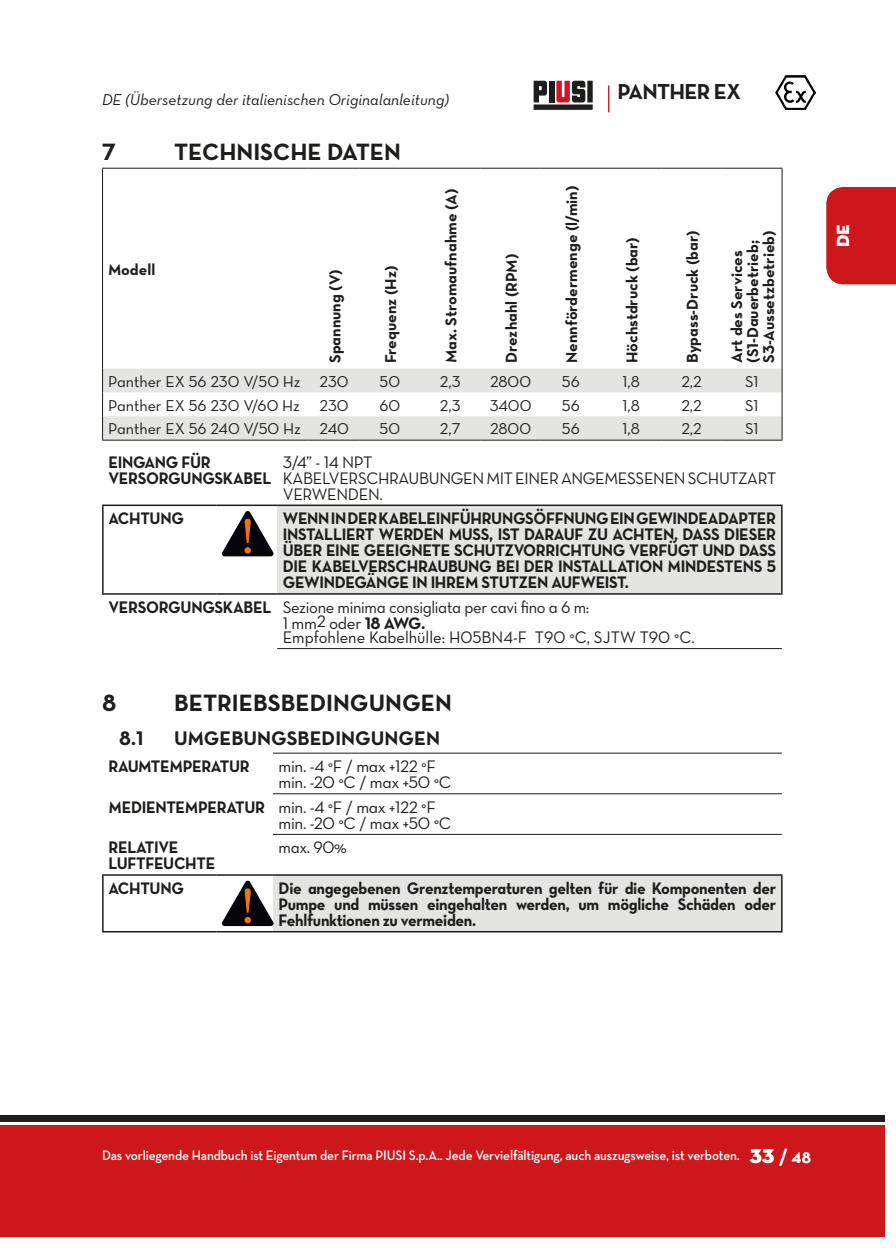
<style>
.page{position:relative;width:896px;height:1248px;background:#fff}
.page>*{position:absolute;margin:0;border:0;box-sizing:border-box;transform-origin:0 0}
.TITOLI_-_IT{font:24px "Neutraface Text Bold Alt";color:#1d1d1b}
.t1{font:22px "Neutraface Text Bold Alt";letter-spacing:-.03em;color:#1d1d1b}
.SOTTOTITOLI_IT{font:20px "Neutraface Text Bold Alt";color:#1d1d1b}
.t2{font:18px "Neutraface Display Titling";color:#fff}
.note_di_attenzione_IT{font:17px/16px "Neutraface Text Bold Alt";letter-spacing:-.02em;color:#1d1d1b;scale:.95 1}
.corpo_del_testo_IT{font:17px/16px "Neutraface Text Book Alt";letter-spacing:-.02em;color:#1d1d1b}
.corpo_del_testo_EN{font:17px "Neutraface Text Book Alt";letter-spacing:-.02em;color:#1d1d1b}
.corpo_del_testo_IT-2{font:17px "Neutraface Text Book Alt";color:#1d1d1b}
.SOTTOTITOLI_IT-2{font:16px "Neutraface Text Bold Alt";color:#1d1d1b}
.SOTTOTITOLI_IT-3{font:16px "Neutraface Text Book Alt";color:#1d1d1b}
.t3{font:16px "Neutraface Text Book Italic Alt";color:#1d1d1b}
.t4{font:600 14px "Neutraface Text";letter-spacing:-.01em;color:#fff;scale:.94 1}
.s1{font-family:"Neutraface Text Bold Alt"}
.s2{font-family:"Neutraface Display Titling";font-weight:400;font-size:20px}
.s3{font-family:"Neutraface Display";font-weight:700;font-size:20px}
</style>
<div class="page">
<div style="left:0;top:1124px;width:884px;height:112px;background:#cd171a"></div>
<div style="left:0;top:1115px;width:884px;height:6px;background:#1d1d1b"></div>
<img style="left:775px;top:75px;width:40px;height:34px">
<svg style="left:533px;top:81px;width:60px;height:29px"></svg>
<div style="left:549px;top:81px;width:5px;height:21px;background:#1d1d1b"></div>
<svg style="left:608px;top:86px;width:1px;height:26px"></svg>
<svg style="left:103px;top:368px;width:678px;height:71px;fill:#e4e4e3"></svg>
<hr style="left:102px;top:168px;width:206px;height:1px;background:#1d1d1b">
<hr style="left:102px;top:169px;width:1px;height:199px;background:#1d1d1b">
<hr style="left:308px;top:168px;width:52px;height:1px;background:#1d1d1b">
<hr style="left:360px;top:168px;width:60px;height:1px;background:#1d1d1b">
<hr style="left:420px;top:168px;width:60px;height:1px;background:#1d1d1b">
<hr style="left:480px;top:168px;width:61px;height:1px;background:#1d1d1b">
<hr style="left:541px;top:168px;width:60px;height:1px;background:#1d1d1b">
<hr style="left:601px;top:168px;width:60px;height:1px;background:#1d1d1b">
<hr style="left:661px;top:168px;width:61px;height:1px;background:#1d1d1b">
<hr style="left:722px;top:168px;width:60px;height:1px;background:#1d1d1b">
<hr style="left:781px;top:169px;width:1px;height:199px;background:#1d1d1b">
<svg style="left:102px;top:368px;width:1px;height:71px"></svg>
<svg style="left:781px;top:368px;width:1px;height:71px"></svg>
<hr style="left:102px;top:439px;width:206px;height:1px;background:#1d1d1b">
<hr style="left:308px;top:439px;width:52px;height:1px;background:#1d1d1b">
<hr style="left:360px;top:439px;width:60px;height:1px;background:#1d1d1b">
<hr style="left:420px;top:439px;width:60px;height:1px;background:#1d1d1b">
<hr style="left:480px;top:439px;width:61px;height:1px;background:#1d1d1b">
<hr style="left:541px;top:439px;width:60px;height:1px;background:#1d1d1b">
<hr style="left:601px;top:439px;width:60px;height:1px;background:#1d1d1b">
<hr style="left:661px;top:439px;width:61px;height:1px;background:#1d1d1b">
<hr style="left:722px;top:439px;width:60px;height:1px;background:#1d1d1b">
<div style="left:277px;top:505px;width:505px;height:89px;background:#e4e4e3"></div>
<hr style="left:277px;top:648px;width:505px;height:1px;background:#1d1d1b">
<hr style="left:102px;top:504px;width:114px;height:2px;background:#1d1d1b">
<hr style="left:102px;top:506px;width:2px;height:87px;background:#1d1d1b">
<hr style="left:216px;top:504px;width:61px;height:2px;background:#1d1d1b">
<hr style="left:277px;top:504px;width:505px;height:2px;background:#1d1d1b">
<hr style="left:781px;top:506px;width:1px;height:87px;background:#1d1d1b">
<hr style="left:102px;top:593px;width:114px;height:1px;background:#1d1d1b">
<hr style="left:216px;top:593px;width:61px;height:1px;background:#1d1d1b">
<hr style="left:277px;top:593px;width:505px;height:1px;background:#1d1d1b">
<svg style="left:222px;top:511px;width:51px;height:45px"></svg>
<div style="left:273px;top:874px;width:509px;height:57px;background:#e4e4e3"></div>
<hr style="left:273px;top:752px;width:509px;height:1px;background:#1d1d1b">
<hr style="left:273px;top:793px;width:509px;height:1px;background:#1d1d1b">
<hr style="left:273px;top:834px;width:509px;height:1px;background:#1d1d1b">
<hr style="left:102px;top:874px;width:114px;height:1px;background:#1d1d1b">
<hr style="left:102px;top:875px;width:2px;height:55px;background:#1d1d1b">
<hr style="left:216px;top:874px;width:57px;height:1px;background:#1d1d1b">
<hr style="left:273px;top:874px;width:509px;height:1px;background:#1d1d1b">
<hr style="left:781px;top:875px;width:1px;height:55px;background:#1d1d1b">
<hr style="left:102px;top:930px;width:114px;height:2px;background:#1d1d1b">
<hr style="left:216px;top:930px;width:57px;height:2px;background:#1d1d1b">
<hr style="left:273px;top:930px;width:509px;height:2px;background:#1d1d1b">
<svg style="left:222px;top:880px;width:51px;height:46px"></svg>
<div style="left:826px;top:187px;width:70px;height:97px;background:#cd171a"></div>
<p class="t3" style="left:102px;top:89px;width:348px">DE (Übersetzung der italienischen Originalanleitung)</p>
<p class="t1" style="left:617px;top:78px;width:125px">PANTHER EX</p>
<p class="TITOLI_-_IT" style="left:102px;top:136px;width:15px">7</p>
<p class="TITOLI_-_IT" style="left:174px;top:136px;width:228px">TECHNISCHE DATEN</p>
<p class="SOTTOTITOLI_IT-2" style="left:108px;top:259px;width:49px">Modell</p>
<p class="SOTTOTITOLI_IT-2" style="left:325px;top:363px;width:95px;rotate:-90deg">Spannung (V)</p>
<p class="SOTTOTITOLI_IT-2" style="left:380px;top:363px;width:99px;rotate:-90deg">Frequenz (Hz)</p>
<p class="SOTTOTITOLI_IT-2" style="left:441px;top:363px;width:176px;rotate:-90deg">Max. Stromaufnahme (A)</p>
<p class="SOTTOTITOLI_IT-2" style="left:501px;top:363px;width:111px;rotate:-90deg">Drezhahl (RPM)</p>
<p class="SOTTOTITOLI_IT-2" style="left:561px;top:363px;width:179px;rotate:-90deg">Nennfördermenge (l/min)</p>
<p class="SOTTOTITOLI_IT-2" style="left:622px;top:363px;width:127px;rotate:-90deg">Höchstdruck (bar)</p>
<p class="SOTTOTITOLI_IT-2" style="left:682px;top:363px;width:134px;rotate:-90deg">Bypass-Druck (bar)</p>
<p class="SOTTOTITOLI_IT-2" style="left:726px;top:363px;width:114px;rotate:-90deg">Art des Services</p>
<p class="SOTTOTITOLI_IT-2" style="left:742px;top:363px;width:124px;rotate:-90deg">(S1-Dauerbetrieb;</p>
<p class="SOTTOTITOLI_IT-2" style="left:758px;top:363px;width:134px;rotate:-90deg">S3-Aussetzbetrieb)</p>
<p class="SOTTOTITOLI_IT-3" style="left:108px;top:371px;width:194px">Panther EX 56 230 V/50 Hz</p>
<p class="SOTTOTITOLI_IT-3" style="left:319px;top:371px;width:31px">230</p>
<p class="SOTTOTITOLI_IT-3" style="left:380px;top:371px;width:22px">50</p>
<p class="SOTTOTITOLI_IT-3" style="left:440px;top:371px;width:22px">2,3</p>
<p class="SOTTOTITOLI_IT-3" style="left:490px;top:371px;width:43px">2800</p>
<p class="SOTTOTITOLI_IT-3" style="left:562px;top:371px;width:19px">56</p>
<p class="SOTTOTITOLI_IT-3" style="left:622px;top:371px;width:19px">1,8</p>
<p class="SOTTOTITOLI_IT-3" style="left:681px;top:371px;width:22px">2,2</p>
<p class="SOTTOTITOLI_IT-3" style="left:745px;top:371px;width:15px">S1</p>
<p class="SOTTOTITOLI_IT-3" style="left:108px;top:395px;width:193px">Panther EX 56 230 V/60 Hz</p>
<p class="SOTTOTITOLI_IT-3" style="left:319px;top:395px;width:31px">230</p>
<p class="SOTTOTITOLI_IT-3" style="left:379px;top:395px;width:22px">60</p>
<p class="SOTTOTITOLI_IT-3" style="left:440px;top:395px;width:22px">2,3</p>
<p class="SOTTOTITOLI_IT-3" style="left:490px;top:395px;width:43px">3400</p>
<p class="SOTTOTITOLI_IT-3" style="left:562px;top:395px;width:19px">56</p>
<p class="SOTTOTITOLI_IT-3" style="left:622px;top:395px;width:19px">1,8</p>
<p class="SOTTOTITOLI_IT-3" style="left:681px;top:395px;width:22px">2,2</p>
<p class="SOTTOTITOLI_IT-3" style="left:745px;top:395px;width:15px">S1</p>
<p class="SOTTOTITOLI_IT-3" style="left:108px;top:419px;width:194px">Panther EX 56 240 V/50 Hz</p>
<p class="SOTTOTITOLI_IT-3" style="left:319px;top:419px;width:31px">240</p>
<p class="SOTTOTITOLI_IT-3" style="left:380px;top:419px;width:22px">50</p>
<p class="SOTTOTITOLI_IT-3" style="left:440px;top:419px;width:22px">2,7</p>
<p class="SOTTOTITOLI_IT-3" style="left:490px;top:419px;width:43px">2800</p>
<p class="SOTTOTITOLI_IT-3" style="left:562px;top:419px;width:19px">56</p>
<p class="SOTTOTITOLI_IT-3" style="left:622px;top:419px;width:19px">1,8</p>
<p class="SOTTOTITOLI_IT-3" style="left:681px;top:419px;width:22px">2,2</p>
<p class="SOTTOTITOLI_IT-3" style="left:745px;top:419px;width:15px">S1</p>
<p class="note_di_attenzione_IT" style="left:108px;top:453px;width:173px">EINGANG FÜR<br>VERSORGUNGSKABEL</p>
<p class="corpo_del_testo_EN" style="left:283px;top:451px;width:91px">3/4” - 14 NPT</p>
<p class="corpo_del_testo_IT" style="left:283px;top:469px;width:495px">KABELVERSCHRAUBUNGEN MIT EINER ANGEMESSENEN SCHUTZART<br>VERWENDEN.</p>
<p class="note_di_attenzione_IT" style="left:108px;top:510px;width:81px">ACHTUNG</p>
<p class="note_di_attenzione_IT" style="left:283px;top:510px;width:521px;text-align:justify">WENN IN DER KABELEINFÜHRUNGSÖFFNUNG EIN GEWINDEADAPTER INSTALLIERT WERDEN MUSS, IST DARAUF ZU ACHTEN, DASS DIESER ÜBER EINE GEEIGNETE SCHUTZVORRICHTUNG VERFÜGT UND DASS DIE KABELVERSCHRAUBUNG BEI DER INSTALLATION MINDESTENS 5<br>GEWINDEGÄNGE IN IHREM STUTZEN AUFWEIST.</p>
<p class="note_di_attenzione_IT" style="left:108px;top:599px;width:173px">VERSORGUNGSKABEL</p>
<p class="corpo_del_testo_IT" style="left:283px;top:598px;width:308px">Sezione minima consigliata per cavi fino a 6 m:</p>
<p class="corpo_del_testo_EN" style="left:283px;top:612px;width:144px">1 mm2 oder <span class="s1">18 AWG.</span></p>
<p class="corpo_del_testo_IT-2" style="left:283px;top:626px;width:413px">Empfohlene Kabelhülle: H05BN4-F T90 °C, SJTW T90 °C.</p>
<p class="TITOLI_-_IT" style="left:102px;top:687px;width:16px">8</p>
<p class="TITOLI_-_IT" style="left:174px;top:687px;width:279px">BETRIEBSBEDINGUNGEN</p>
<p class="SOTTOTITOLI_IT" style="left:119px;top:725px;width:26px">8.1</p>
<p class="SOTTOTITOLI_IT" style="left:174px;top:725px;width:267px">UMGEBUNGSBEDINGUNGEN</p>
<p class="note_di_attenzione_IT" style="left:108px;top:758px;width:150px">RAUMTEMPERATUR</p>
<p class="corpo_del_testo_EN" style="left:279px;top:755px;width:159px">min. -4 °F / max +122 °F</p>
<p class="corpo_del_testo_EN" style="left:279px;top:771px;width:174px">min. -20 °C / max +50 °C</p>
<p class="note_di_attenzione_IT" style="left:108px;top:798px;width:166px">MEDIENTEMPERATUR</p>
<p class="corpo_del_testo_EN" style="left:279px;top:796px;width:159px">min. -4 °F / max +122 °F</p>
<p class="corpo_del_testo_EN" style="left:279px;top:812px;width:174px">min. -20 °C / max +50 °C</p>
<p class="note_di_attenzione_IT" style="left:108px;top:839px;width:114px">RELATIVE<br>LUFTFEUCHTE</p>
<p class="corpo_del_testo_IT" style="left:279px;top:839px;width:70px">max. 90%</p>
<p class="note_di_attenzione_IT" style="left:108px;top:879px;width:81px">ACHTUNG</p>
<p class="note_di_attenzione_IT" style="left:279px;top:879px;width:525px;text-align:justify">Die angegebenen Grenztemperaturen gelten für die Komponenten der Pumpe und müssen eingehalten werden, um mögliche Schäden oder Fehlfunktionen zu vermeiden.</p>
<p class="t2" style="left:832px;top:247px;width:24px;rotate:-90deg">DE</p>
<p class="t2" style="left:832px;top:247px;width:25px;rotate:-90deg">EN</p>
<p class="t4" style="left:102px;top:1146px;width:755px">Das vorliegende Handbuch ist Eigentum der Firma PIUSI S.p.A.. Jede Vervielfältigung, auch auszugsweise, ist verboten. <span class="s2">33</span> <span class="s3">/ 48</span></p>
</div>
